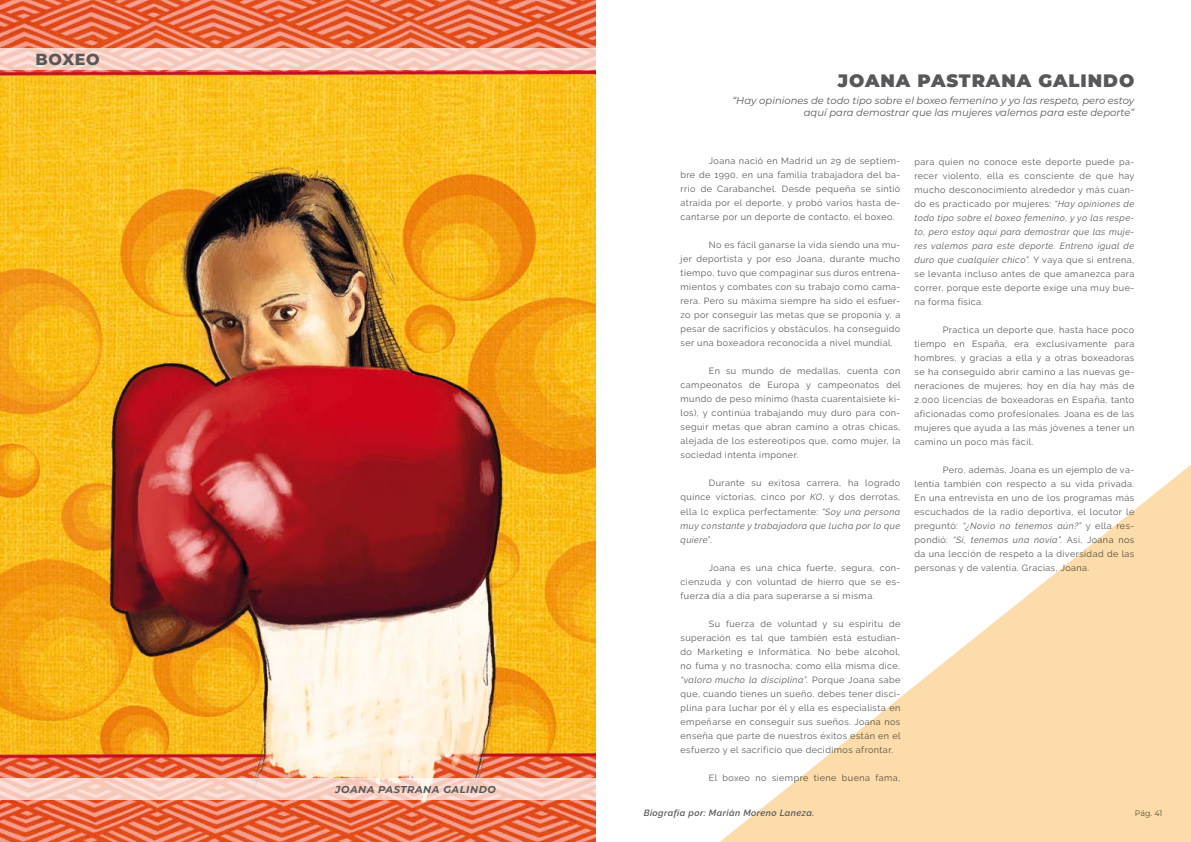
<style>
.page{position:relative;width:1191px;height:842px;background:#fff}
.page>*{position:absolute;margin:0;border:0;box-sizing:border-box;transform-origin:0 0}
.t1{font:900 18px "Montserrat";letter-spacing:.05em;color:#58585a}
.t2{font:800 16px "Montserrat";letter-spacing:.04em;color:#58585a}
.t3{font:italic 10px/12px "Montserrat";color:#58585a;text-align:right}
.t4{font:italic 700 10px "Montserrat";letter-spacing:.05em;color:#58585a}
.t5{font:9px/14px "Raleway";letter-spacing:.05em;color:#58585a;text-align:justify}
.t6{font:italic 600 9px "Raleway";letter-spacing:.05em;color:#58585a}
.t7{font:8px "Montserrat";color:#58585a}
.s1{font-style:italic}
</style>
<div class="page">
<img style="left:0;top:0;width:595px;height:842px">
<svg style="left:0;top:778px;width:595px;height:21px;background:#f7d3c8"></svg>
<svg style="left:0;top:48px;width:595px;height:21px;background:#f7d1c7"></svg>
<svg style="left:720px;top:465px;width:471px;height:377px"></svg>
<h2 class="t2" style="left:35px;top:47px;width:66px">BOXEO</h2>
<p class="t4" style="left:335px;top:782px;width:162px">JOANA PASTRANA GALINDO</p>
<h1 class="t1" style="left:838px;top:67px;width:298px">JOANA PASTRANA GALINDO</h1>
<p class="t3" style="left:732px;top:94px;width:403px">“Hay opiniones de todo tipo sobre el boxeo femenino y yo las respeto, pero estoy aquí para demostrar que las mujeres valemos para este deporte”</p>
<p class="t5" style="left:680px;top:154px;width:221px;text-indent:28px">Joana nació en Madrid un 29 de septiem&shy;bre de 1990, en una familia trabajadora del ba&shy;rrio de Carabanchel. Desde pequeña se sintió atraída por el deporte, y probó varios hasta de&shy;cantarse por un deporte de contacto, el boxeo.</p>
<p class="t5" style="left:680px;top:238px;width:221px;text-indent:28px">No es fácil ganarse la vida siendo una mu&shy;jer deportista y por eso Joana, durante mucho tiempo, tuvo que compaginar sus duros entrena&shy;mientos y combates con su trabajo como cama&shy;rera. Pero su máxima siempre ha sido el esfuer&shy;zo por conseguir las metas que se proponía y, a pesar de sacrificios y obstáculos, ha conseguido ser una boxeadora reconocida a nivel mundial.</p>
<p class="t5" style="left:680px;top:364px;width:221px;text-indent:28px">En su mundo de medallas, cuenta con campeonatos de Europa y campeonatos del mundo de peso mínimo (hasta cuarentaisiete ki&shy;los), y continúa trabajando muy duro para con&shy;seguir metas que abran camino a otras chicas, alejada de los estereotipos que, como mujer, la sociedad intenta imponer.</p>
<p class="t5" style="left:680px;top:476px;width:221px;text-indent:28px">Durante su exitosa carrera, ha logrado quince victorias, cinco por <span class="s1">KO</span>, y dos derrotas, ella lo explica perfectamente: <span class="s1">“Soy una persona muy constante y trabajadora que lucha por lo que quiere”.</span></p>
<p class="t5" style="left:680px;top:560px;width:221px;text-indent:28px">Joana es una chica fuerte, segura, con&shy;cienzuda y con voluntad de hierro que se es&shy;fuerza día a día para superarse a sí misma.</p>
<p class="t5" style="left:680px;top:616px;width:221px;text-indent:28px">Su fuerza de voluntad y su espíritu de superación es tal que también está estudian&shy;do Marketing e Informática. No bebe alcohol, no fuma y no trasnocha; como ella misma dice, <span class="s1">“valoro mucho la disciplina”.</span> Porque Joana sabe que, cuando tienes un sueño, debes tener disci&shy;plina para luchar por él y ella es especialista en empeñarse en conseguir sus sueños. Joana nos enseña que parte de nuestros éxitos están en el esfuerzo y el sacrificio que decidimos afrontar.</p>
<p class="t5" style="left:709px;top:770px;width:193px">El boxeo no siempre tiene buena fama,</p>
<p class="t6" style="left:643px;top:808px;width:172px">Biografía por: Marián Moreno Laneza.</p>
<p class="t5" style="left:914px;top:154px;width:221px">para quien no conoce este deporte puede pa&shy;recer violento, ella es consciente de que hay mucho desconocimiento alrededor y más cuan&shy;do es practicado por mujeres: <span class="s1">“Hay opiniones de todo tipo sobre el boxeo femenino, y yo las respe&shy;to, pero estoy aquí para demostrar que las muje&shy;res valemos para este deporte. Entreno igual de duro que cualquier chico”.</span> Y vaya que si entrena, se levanta incluso antes de que amanezca para correr, porque este deporte exige una muy bue&shy;na forma física.</p>
<p class="t5" style="left:914px;top:322px;width:221px;text-indent:28px">Practica un deporte que, hasta hace poco tiempo en España, era exclusivamente para hombres, y gracias a ella y a otras boxeadoras se ha conseguido abrir camino a las nuevas ge&shy;neraciones de mujeres; hoy en día hay más de 2.000 licencias de boxeadoras en España, tanto aficionadas como profesionales. Joana es de las mujeres que ayuda a las más jóvenes a tener un camino un poco más fácil.</p>
<p class="t5" style="left:914px;top:462px;width:221px;text-indent:28px">Pero, además, Joana es un ejemplo de va&shy;lentía también con respecto a su vida privada.<br>En una entrevista en uno de los programas más escuchados de la radio deportiva, el locutor le preguntó: <span class="s1">“¿Novio no tenemos aún?”</span> y ella res&shy;pondió: <span class="s1">“Sí, tenemos una novia”.</span> Así, Joana nos da una lección de respeto a la diversidad de las personas y de valentía. Gracias, Joana.</p>
<p class="t7" style="left:1134px;top:808px;width:29px">Pág. 41</p>
</div>
